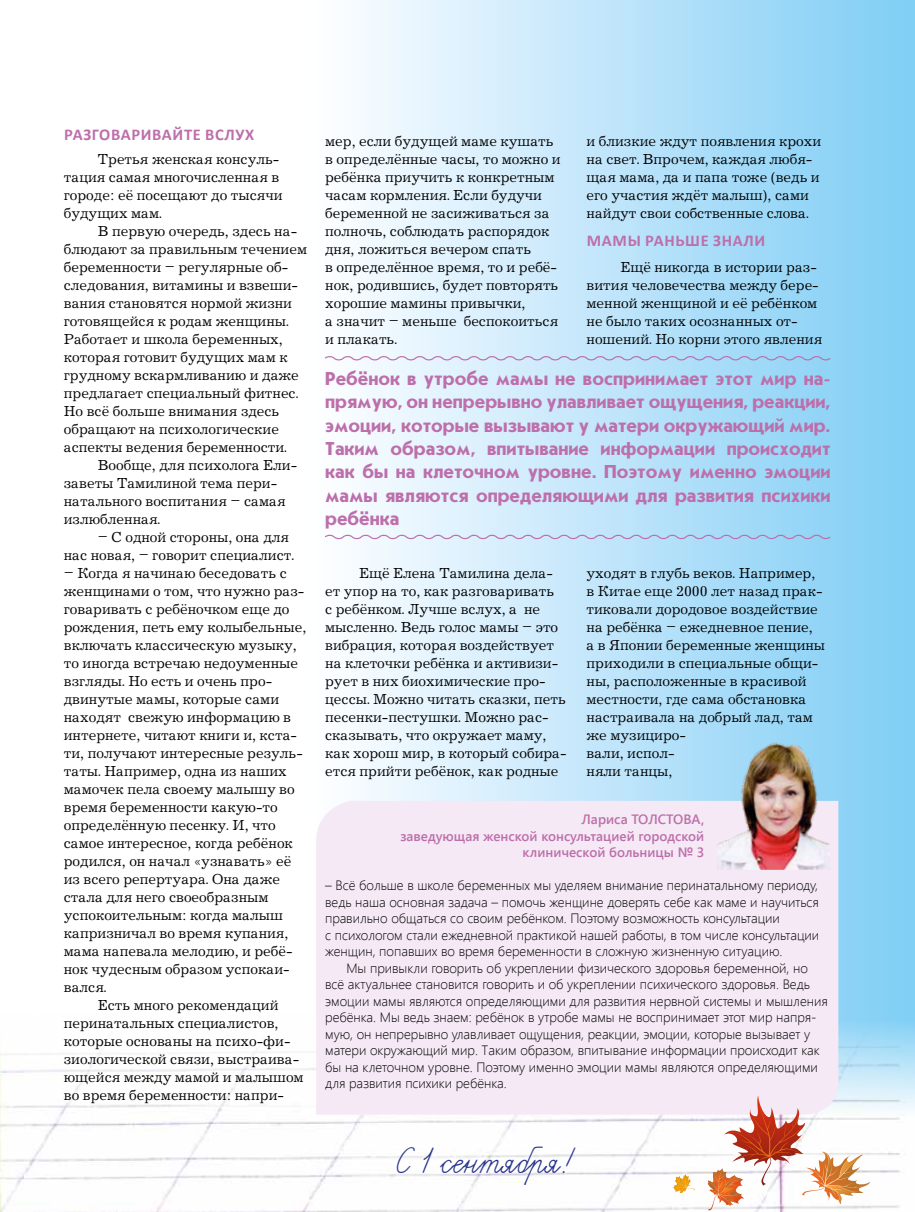
<style>
.page{position:relative;width:915px;height:1212px;background:#fff}
.page>*{position:absolute;margin:0;border:0;box-sizing:border-box;transform-origin:0 0}
.t1{font:40.5px "Propisi";color:#28348b}
.t2{font:700 19.5px/23.4px "Journal Sans C";color:#bd6fab;text-align:justify}
.t3{font:700 16.5px "Calibri";letter-spacing:.04em;color:#bd6fab}
.t4{font:15px/18px "Journal C";color:#000}
.t5{font:300 13.5px/16.5px "Segoe UI";color:#000}
.t6{font:600 13.5px/16.5px "Segoe UI";color:#bd6fab;text-align:right}
</style>
<div class="page">
<div style="left:307px;top:0;width:607px;height:1212px;background:linear-gradient(to right,#fff,#7fcdf5)"></div>
<img style="left:0;top:1012px;width:914px;height:200px">
<svg style="left:323px;top:533px;width:508px;height:8px;background:#c5d4ed"></svg>
<svg style="left:323px;top:354px;width:508px;height:8px;background:#c5d4ed"></svg>
<div style="left:316px;top:801px;width:522px;height:313px;background:#f4e9f4"></div>
<img style="left:716px;top:732px;width:113px;height:138px">
<svg style="left:672px;top:1174px;width:22px;height:19px"></svg>
<svg style="left:707px;top:1095px;width:162px;height:115px"></svg>
<p class="t3" style="left:64px;top:124px;width:192px">Разговаривайте вслух</p>
<p class="t4" style="left:64px;top:150px;width:220px;text-indent:34px">Третья женская консуль&shy;тация самая многочисленная в городе: её посещают до тысячи будущих мам.</p>
<p class="t4" style="left:64px;top:222px;width:245px;text-indent:34px">В первую очередь, здесь на&shy;блюдают за правильным течением беременности – регулярные об&shy;следования, витамины и взвеши&shy;вания становятся нормой жизни готовящейся к родам женщины.<br>Работает и школа беременных, которая готовит будущих мам к грудному вскармливанию и даже предлагает специальный фитнес.<br>Но всё больше внимания здесь обращают на психологические аспекты ведения беременности.</p>
<p class="t4" style="left:64px;top:456px;width:235px;text-indent:34px">Вообще, для психолога Ели&shy;заветы Тамилиной тема пери&shy;натального воспитания – самая излюбленная.</p>
<p class="t4" style="left:64px;top:528px;width:232px;text-indent:34px">– С одной стороны, она для нас новая, – говорит специалист.</p>
<p class="t4" style="left:64px;top:564px;width:224px">– Когда я начинаю беседовать с</p>
<p class="t4" style="left:64px;top:582px;width:242px">женщинами о том, что нужно раз-</p>
<p class="t4" style="left:64px;top:600px;width:227px">говаривать с ребёночком еще до</p>
<p class="t4" style="left:64px;top:618px;width:244px">рождения, петь ему колыбельные,</p>
<p class="t4" style="left:64px;top:636px;width:234px">включать классическую музыку,</p>
<p class="t4" style="left:64px;top:654px;width:236px">то иногда встречаю недоуменные</p>
<p class="t4" style="left:64px;top:672px;width:210px">взгляды. Но есть и очень про-</p>
<p class="t4" style="left:64px;top:690px;width:217px">двинутые мамы, которые сами</p>
<p class="t4" style="left:64px;top:708px;width:229px">находят свежую информацию в</p>
<p class="t4" style="left:64px;top:726px;width:235px">интернете, читают книги и, кста-</p>
<p class="t4" style="left:64px;top:744px;width:240px">ти, получают интересные резуль-</p>
<p class="t4" style="left:64px;top:762px;width:224px">таты. Например, одна из наших</p>
<p class="t4" style="left:64px;top:780px;width:232px">мамочек пела своему малышу во</p>
<p class="t4" style="left:64px;top:798px;width:215px">время беременности какую-то</p>
<p class="t4" style="left:64px;top:816px;width:213px">определённую песенку. И, что</p>
<p class="t4" style="left:64px;top:834px;width:230px">самое интересное, когда ребёнок</p>
<p class="t4" style="left:64px;top:852px;width:229px">родился, он начал «узнавать» её</p>
<p class="t4" style="left:64px;top:870px;width:218px">из всего репертуара. Она даже</p>
<p class="t4" style="left:64px;top:888px;width:206px">стала для него своеобразным</p>
<p class="t4" style="left:64px;top:906px;width:220px">успокоительным: когда малыш</p>
<p class="t4" style="left:64px;top:924px;width:226px">капризничал во время купания,</p>
<p class="t4" style="left:64px;top:942px;width:230px">мама напевала мелодию, и ребё-</p>
<p class="t4" style="left:64px;top:960px;width:227px">нок чудесным образом успокаи-</p>
<p class="t4" style="left:64px;top:978px;width:44px">вался.</p>
<p class="t4" style="left:98px;top:996px;width:182px">Есть много рекомендаций</p>
<p class="t4" style="left:64px;top:1014px;width:216px">перинатальных специалистов,</p>
<p class="t4" style="left:64px;top:1032px;width:228px">которые основаны на психо-фи-</p>
<p class="t4" style="left:64px;top:1050px;width:237px">зиологической связи, выстраива-</p>
<p class="t4" style="left:64px;top:1068px;width:241px">ющейся между мамой и малышом</p>
<p class="t4" style="left:64px;top:1086px;width:222px">во время беременности: напри-</p>
<p class="t4" style="left:325px;top:132px;width:237px">мер, если будущей маме кушать в определённые часы, то можно и ребёнка приучить к конкретным часам кормления. Если будучи беременной не засиживаться за полночь, соблюдать распорядок дня, ложиться вечером спать<br>в определённое время, то и ребё&shy;нок, родившись, будет повторять хорошие мамины привычки,<br>а значит – меньше беспокоиться и плакать.</p>
<p class="t4" style="left:586px;top:132px;width:236px">и близкие ждут появления крохи на свет. Впрочем, каждая любя&shy;щая мама, да и папа тоже (ведь и его участия ждёт малыш), сами найдут свои собственные слова.</p>
<p class="t3" style="left:586px;top:230px;width:180px">Мамы раньше знали</p>
<p class="t4" style="left:586px;top:258px;width:237px;text-indent:34px">Ещё никогда в истории раз&shy;вития человечества между бере&shy;менной женщиной и её ребёнком не было таких осознанных от&shy;ношений. Но корни этого явления</p>
<p class="t2" style="left:325px;top:367px;width:506px">Ребёнок в утробе мамы не воспринимает этот мир на&shy;прямую, он непрерывно улавливает ощущения, реакции, эмоции, которые вызывают у матери окружающий мир.<br>Таким образом, впитывание информации происходит как бы на клеточном уровне. Поэтому именно эмоции мамы являются определяющими для развития психики ребёнка</p>
<p class="t4" style="left:325px;top:564px;width:243px;text-indent:34px">Ещё Елена Тамилина дела&shy;ет упор на то, как разговаривать<br>с ребёнком. Лучше вслух, а не мысленно. Ведь голос мамы – это вибрация, которая воздействует на клеточки ребёнка и активизи&shy;рует в них биохимические про&shy;цессы. Можно читать сказки, петь песенки-пестушки. Можно рас&shy;сказывать, что окружает маму, как хорош мир, в который собира&shy;ется прийти ребёнок, как родные</p>
<p class="t4" style="left:586px;top:564px;width:240px">уходят в глубь веков. Например, в Китае еще 2000 лет назад прак&shy;тиковали дородовое воздействие на ребёнка – ежедневное пение,<br>а в Японии беременные женщины приходили в специальные общи&shy;ны, расположенные в красивой местности, где сама обстановка настраивала на добрый лад, там же музициро-<br>вали, испол-<br>няли танцы,</p>
<p class="t6" style="left:400px;top:810px;width:305px">Лариса Толстова,<br>заведующая женской консультацией городской клинической больницы № 3</p>
<p class="t5" style="left:325px;top:877px;width:495px">– Всё больше в школе беременных мы уделяем внимание перинатальному периоду, ведь наша основная задача – помочь женщине доверять себе как маме и научиться правильно общаться со своим ребёнком. Поэтому возможность консультации<br>с психологом стали ежедневной практикой нашей работы, в том числе консультации женщин, попавших во время беременности в сложную жизненную ситуацию.</p>
<p class="t5" style="left:325px;top:959px;width:504px;text-indent:21px">Мы привыкли говорить об укреплении физического здоровья беременной, но всё актуальнее становится говорить и об укреплении психического здоровья. Ведь эмоции мамы являются определяющими для развития нервной системы и мышления ребёнка. Мы ведь знаем: ребёнок в утробе мамы не воспринимает этот мир напря&shy;мую, он непрерывно улавливает ощущения, реакции, эмоции, которые вызывает у матери окружающий мир. Таким образом, впитывание информации происходит как бы на клеточном уровне. Поэтому именно эмоции мамы являются определяющими для развития психики ребёнка.</p>
<h1 class="t1" style="left:395px;top:1137px;width:177px">С 1 сентября!</h1>
</div>
